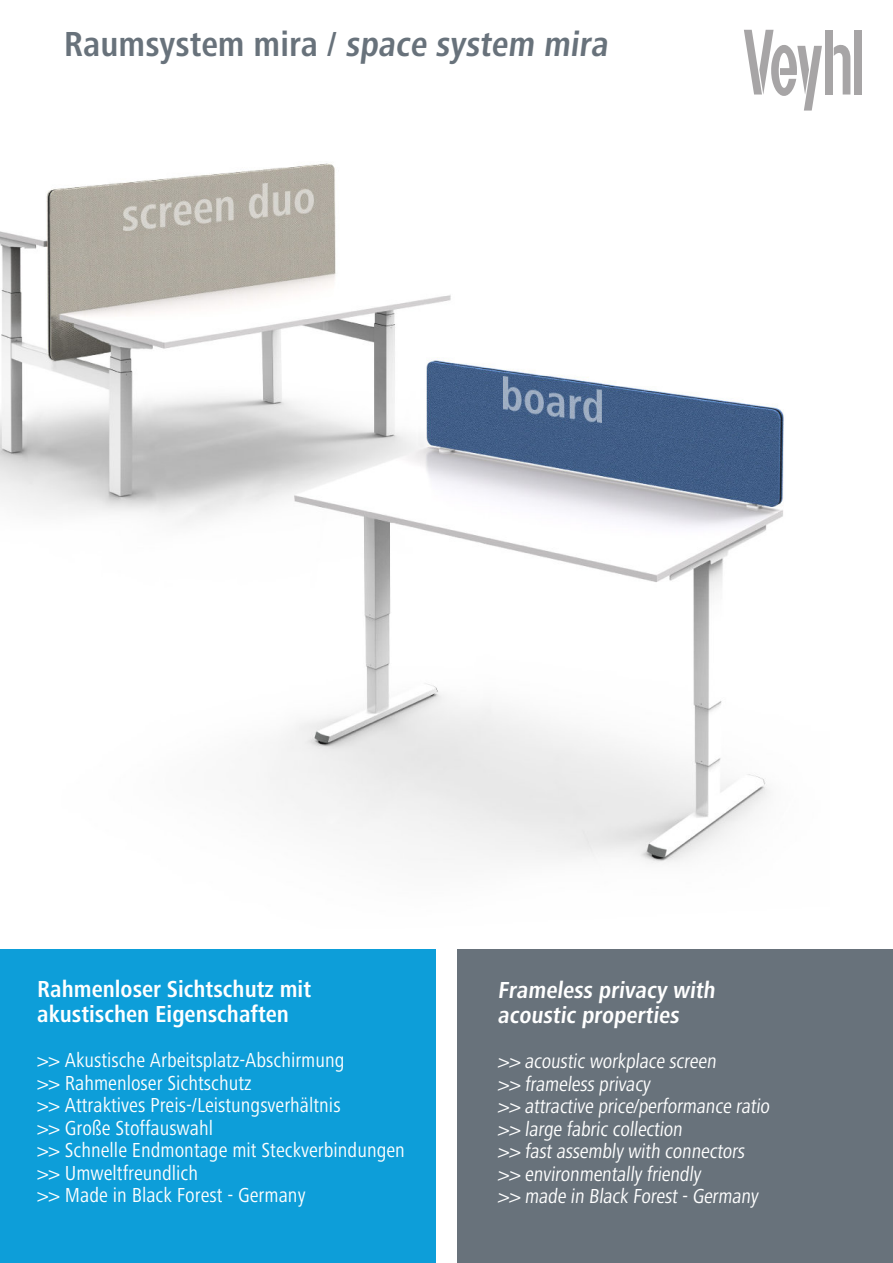
<style>
.page{position:relative;width:893px;height:1263px;background:#fff}
.page>*{position:absolute;margin:0;border:0;box-sizing:border-box;transform-origin:0 0}
.t1{font:700 condensed 36px "Frutiger Next";color:#68727b}
.t2{font:700 condensed 24px/25.5px "Frutiger Next";color:#fff}
.t3{font:condensed 21px/22.5px "Frutiger Next";color:#fff}
</style>
<div class="page">
<img style="left:0;top:29px;width:784px;height:835px">
<img style="left:503px;top:376px;width:99px;height:47px">
<img style="left:124px;top:184px;width:190px;height:46px">
<div style="left:825px;top:30px;width:7px;height:65px;background:#a7a5a6"></div>
<svg style="left:834px;top:44px;width:16px;height:51px"></svg>
<svg style="left:744px;top:30px;width:78px;height:81px"></svg>
<div style="left:854px;top:30px;width:7px;height:65px;background:#a7a5a6"></div>
<div style="left:0;top:949px;width:436px;height:314px;background:#0d9ed9"></div>
<div style="left:457px;top:949px;width:436px;height:314px;background:#68727b"></div>
<h1 class="t1" style="left:64px;top:27px;width:550px">Raumsystem mira / space system mira</h1>
<p class="t2" style="left:37px;top:977px;width:275px">Rahmenloser Sichtschutz mit akustischen Eigenschaften</p>
<p class="t3" style="left:37px;top:1050px;width:369px">&gt;&gt; Akustische Arbeitsplatz-Abschirmung<br>&gt;&gt; Rahmenloser Sichtschutz<br>&gt;&gt; Attraktives Preis-/Leistungsverhältnis<br>&gt;&gt; Große Stoffauswahl<br>&gt;&gt; Schnelle Endmontage mit Steckverbindungen &gt;&gt; Umweltfreundlich<br>&gt;&gt; Made in Black Forest - Germany</p>
<p class="t2" style="left:497px;top:978px;width:222px">Frameless privacy with acoustic properties</p>
<p class="t3" style="left:497px;top:1050px;width:276px">&gt;&gt; acoustic workplace screen<br>&gt;&gt; frameless privacy<br>&gt;&gt; attractive price/performance ratio &gt;&gt; large fabric collection<br>&gt;&gt; fast assembly with connectors &gt;&gt; environmentally friendly<br>&gt;&gt; made in Black Forest - Germany</p>
</div>
